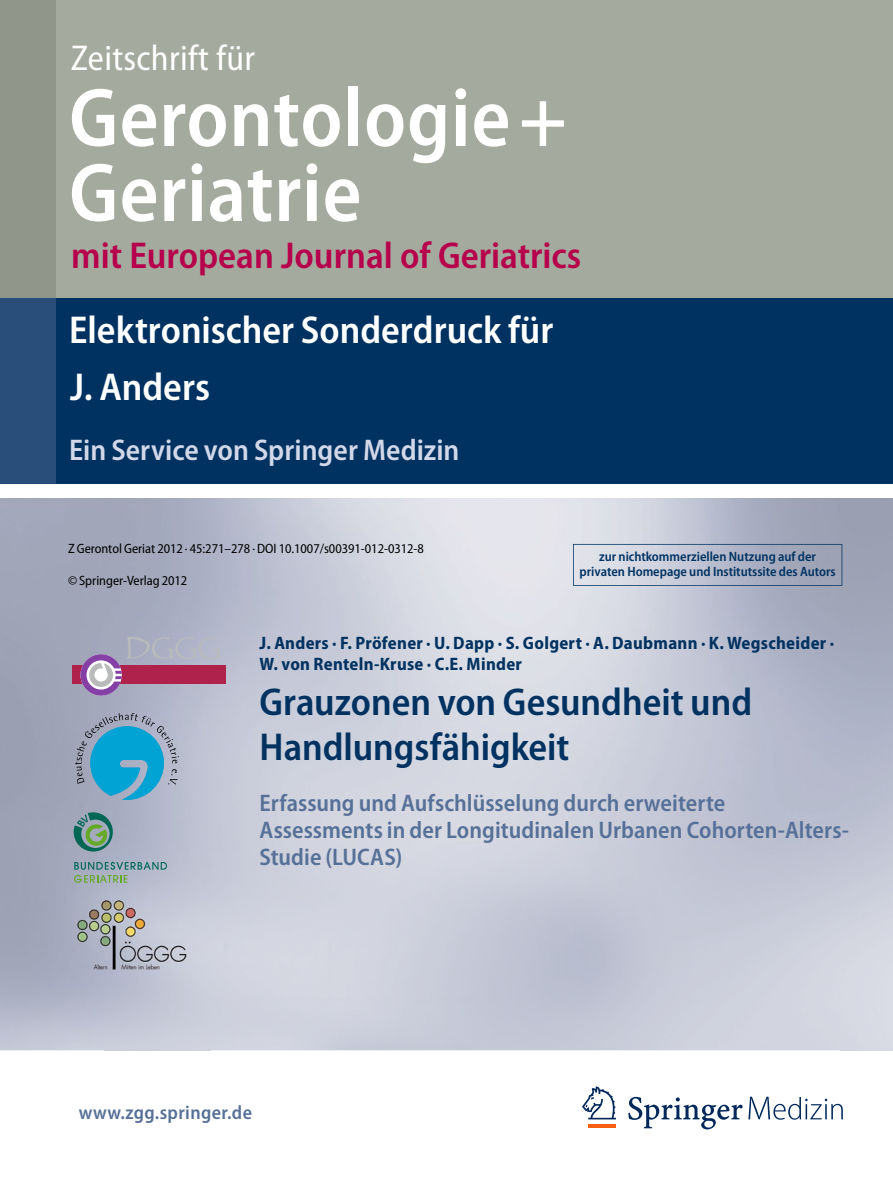
<style>
.page{position:relative;width:893px;height:1178px;background:#fff}
.page>*{position:absolute;margin:0;border:0;box-sizing:border-box;transform-origin:0 0}
.t1{font:600 semi-condensed 84px/75px "Myriad Pro";letter-spacing:.01em;color:#fff}
.t2{font:600 semi-condensed 39px/45px "Myriad Pro";color:#003261}
.t3{font:600 semi-condensed 39px "Myriad Pro";color:#fff}
.t4{font:600 semi-condensed 37.5px "Myriad Pro";color:#b6004b}
.t5{font:semi-condensed 36px "Myriad Pro";letter-spacing:.01em;color:#fff}
.t6{font:600 semi-condensed 30px "Myriad Pro";color:#d3d8e8}
.t7{font:600 semi-condensed 24px/27px "Myriad Pro";color:#577097}
.t8{font:600 semi-condensed 19.5px "Myriad Pro";letter-spacing:.02em;color:#577097}
.t9{font:700 semi-condensed 18px/21.6px "Myriad Pro";letter-spacing:.015em;color:#003261}
.t10{font:semi-condensed 13.5px "Myriad Pro";color:#000}
.t11{font:600 semi-condensed 13.5px/15px "Myriad Pro";letter-spacing:-.005em;color:#003261;text-align:center}
</style>
<div class="page">
<div style="left:55px;top:298px;width:838px;height:185px;background:#003261"></div>
<div style="left:0;top:298px;width:55px;height:185px;background:#294e7a"></div>
<img style="left:840px;top:498px;width:53px;height:552px">
<img style="left:0;top:849px;width:104px;height:201px">
<svg style="left:573px;top:544px;width:269px;height:42px"></svg>
<div style="left:55px;top:0;width:838px;height:298px;background:#a5aa9e"></div>
<div style="left:0;top:0;width:55px;height:298px;background:#90968a"></div>
<hr style="left:588px;top:1125px;width:28px;height:3px;background:#f76013">
<svg style="left:582px;top:1086px;width:34px;height:33px"></svg>
<svg style="left:628px;top:1097px;width:215px;height:32px"></svg>
<div style="left:72px;top:665px;width:154px;height:19px;background:#ae224b"></div>
<svg style="left:80px;top:637px;width:140px;height:59px"></svg>
<svg style="left:74px;top:862px;width:93px;height:21px"></svg>
<svg style="left:74px;top:812px;width:39px;height:39px"></svg>
<img style="left:53px;top:888px;width:161px;height:94px">
<svg style="left:75px;top:713px;width:104px;height:87px"></svg>
<h3 class="t5" style="left:71px;top:38px;width:186px">Zeitschrift für</h3>
<h1 class="t1" style="left:69px;top:82px;width:499px">Gerontologie+<br>Geriatrie</h1>
<h3 class="t4" style="left:71px;top:235px;width:512px">mit European Journal of Geriatrics</h3>
<h2 class="t3" style="left:69px;top:308px;width:486px">Elektronischer Sonderdruck für</h2>
<h2 class="t3" style="left:70px;top:365px;width:142px">J. Anders</h2>
<p class="t6" style="left:69px;top:433px;width:392px">Ein Service von Springer Medizin</p>
<p class="t10" style="left:68px;top:541px;width:357px">Z Gerontol Geriat 2012 · 45:271–278 · DOI 10.1007/s00391-012-0312-8</p>
<p class="t10" style="left:68px;top:573px;width:121px">© Springer-Verlag 2012</p>
<p class="t11" style="left:580px;top:549px;width:258px">zur nichtkommerziellen Nutzung auf der privaten Homepage und Institutssite des Autors</p>
<p class="t9" style="left:260px;top:632px;width:576px">J. Anders · F. Pröfener · U. Dapp · S. Golgert · A. Daubmann · K. Wegscheider ·<br>W. von Renteln-Kruse · C.E. Minder</p>
<h2 class="t2" style="left:260px;top:680px;width:494px">Grauzonen von Gesundheit und<br>Handlungsfähigkeit</h2>
<p class="t7" style="left:260px;top:789px;width:591px">Erfassung und Aufschlüsselung durch erweiterte<br>Assessments in der Longitudinalen Urbanen Cohorten-Alters-<br>Studie (LUCAS)</p>
<p class="t8" style="left:79px;top:1102px;width:175px">www.zgg.springer.de</p>
</div>
